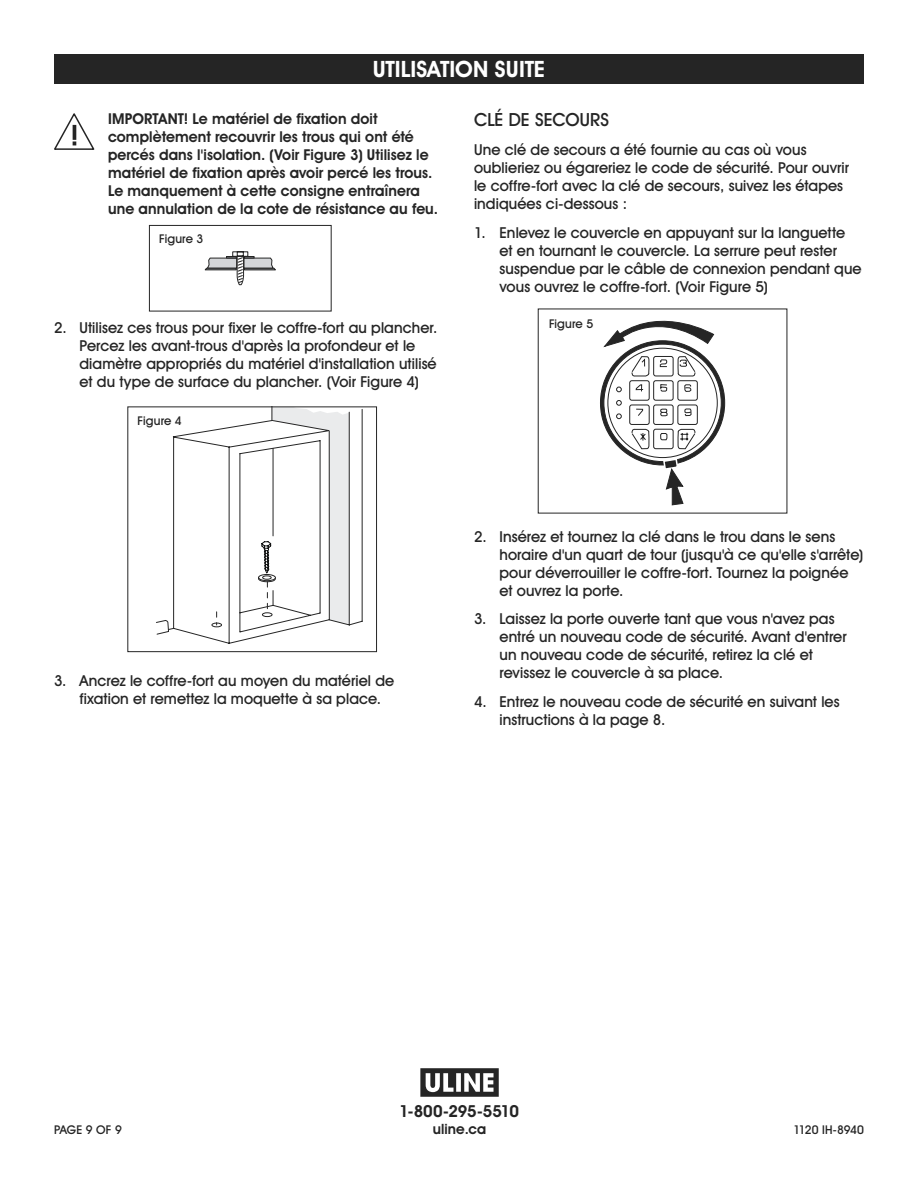
<style>
.page{position:relative;width:918px;height:1188px;background:#fff}
.page>*{position:absolute;margin:0;border:0;box-sizing:border-box;transform-origin:0 0}
.t1{font:700 22.5px "Uline Two Knine";letter-spacing:-.005em;color:#fff}
.t2{font:18px "Uline Two Knine";color:#252525}
.t3{font:700 16.5px "Uline Two Knine";letter-spacing:-.015em;color:#252525}
.t4{font:15px/18px "Uline Two Knine";letter-spacing:.005em;color:#252525}
.t5{font:700 15px/18px "Uline Two Knine";letter-spacing:.005em;color:#252525}
.t6{font:700 14.25px "Uline Two Knine";letter-spacing:.01em;color:#252525}
.t7{font:12px "Uline Two Knine";letter-spacing:.01em;color:#252525}
.t8{font:12px "Uline Two Knine";letter-spacing:-.015em;color:#252525}
</style>
<div class="page">
<div style="left:54px;top:54px;width:810px;height:30px;background:#252525"></div>
<svg style="left:54px;top:113px;width:40px;height:37px"></svg>
<svg style="left:204px;top:251px;width:72px;height:34px"></svg>
<div style="left:149px;top:225px;width:183px;height:86px;border:1px solid #252525"></div>
<svg style="left:349px;top:409px;width:14px;height:217px"></svg>
<svg style="left:156px;top:408px;width:193px;height:236px"></svg>
<div style="left:127px;top:406px;width:250px;height:246px;border:1px solid #252525"></div>
<svg style="left:603px;top:320px;width:119px;height:185px"></svg>
<svg style="left:420px;top:1068px;width:79px;height:29px"></svg>
<h1 class="t1" style="left:373px;top:56px;width:174px">UTILISATION SUITE</h1>
<p class="t5" style="left:108px;top:109px;width:332px">IMPORTANT! Le matériel de fixation doit complètement recouvrir les trous qui ont été percés dans l'isolation. (Voir Figure 3) Utilisez le matériel de fixation après avoir percé les trous.<br>Le manquement à cette consigne entraînera une annulation de la cote de résistance au feu.</p>
<p class="t2" style="left:474px;top:109px;width:136px">CLÉ DE SECOURS</p>
<p class="t4" style="left:474px;top:141px;width:377px">Une clé de secours a été fournie au cas où vous oublieriez ou égareriez le code de sécurité. Pour ouvrir le coffre-fort avec la clé de secours, suivez les étapes indiquées ci-dessous :</p>
<p class="t4" style="left:500px;top:223px;width:364px;text-indent:-26px">1. Enlevez le couvercle en appuyant sur la languette et en tournant le couvercle. La serrure peut rester suspendue par le câble de connexion pendant que vous ouvrez le coffre-fort. (Voir Figure 5)</p>
<p class="t7" style="left:159px;top:232px;width:46px">Figure 3</p>
<p class="t4" style="left:80px;top:318px;width:360px;text-indent:-26px">2. Utilisez ces trous pour fixer le coffre-fort au plancher.<br>Percez les avant-trous d'après la profondeur et le diamètre appropriés du matériel d'installation utilisé et du type de surface du plancher. (Voir Figure 4)</p>
<p class="t7" style="left:138px;top:413px;width:46px">Figure 4</p>
<p class="t7" style="left:549px;top:316px;width:46px">Figure 5</p>
<p class="t4" style="left:80px;top:671px;width:316px;text-indent:-26px">3. Ancrez le coffre-fort au moyen du matériel de fixation et remettez la moquette à sa place.</p>
<p class="t4" style="left:500px;top:527px;width:365px;text-indent:-26px">2. Insérez et tournez la clé dans le trou dans le sens horaire d'un quart de tour (jusqu'à ce qu'elle s'arrête) pour déverrouiller le coffre-fort. Tournez la poignée et ouvrez la porte.</p>
<p class="t4" style="left:500px;top:610px;width:349px;text-indent:-26px">3. Laissez la porte ouverte tant que vous n'avez pas entré un nouveau code de sécurité. Avant d'entrer un nouveau code de sécurité, retirez la clé et revissez le couvercle à sa place.</p>
<p class="t4" style="left:500px;top:693px;width:342px;text-indent:-26px">4. Entrez le nouveau code de sécurité en suivant les instructions à la page 8.</p>
<p class="t3" style="left:399px;top:1101px;width:121px">1-800-295-5510</p>
<p class="t6" style="left:433px;top:1120px;width:55px">uline.ca</p>
<p class="t7" style="left:54px;top:1122px;width:69px">PAGE 9 OF 9</p>
<p class="t8" style="left:793px;top:1122px;width:72px">1120 IH-8940</p>
</div>
